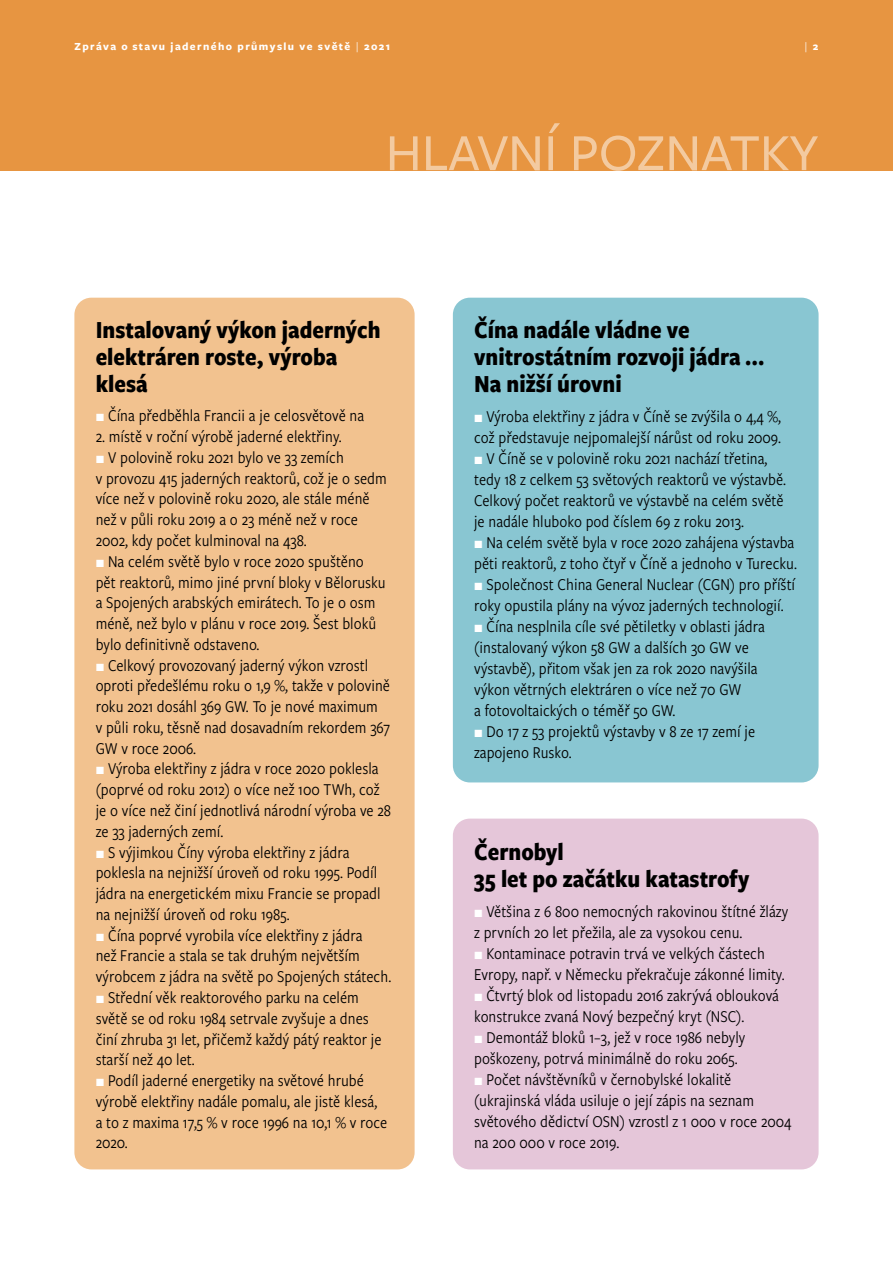
<style>
.page{position:relative;width:893px;height:1263px;background:#fff}
.page>*{position:absolute;margin:0;border:0;box-sizing:border-box;transform-origin:0 0}
.t1{font:500 54px "Freight Sans Pro";color:#f3caa0}
.t2{font:700 25.5px/27px "Freight Sans Cnd Pro";color:#000}
.t3{font:17.25px/20.7px "Freight Sans Cnd Pro";color:#000}
.t4{font:700 11.25px "Freight Sans Pro";letter-spacing:.125em;color:#fff}
.t5{font:11.25px "Freight Sans Pro";color:#fff}
.s1{font-weight:400}
.s2{font-weight:700}
.s3{color:#fff}
</style>
<div class="page">
<div style="left:0;top:0;width:893px;height:170px;background:#e79541"></div>
<div style="left:74px;top:298px;width:341px;height:871px;background:#f2c28f;border-radius:17px"></div>
<div style="left:453px;top:298px;width:366px;height:484px;background:#89c6d2;border-radius:17px"></div>
<div style="left:453px;top:819px;width:366px;height:350px;background:#e5c6d9;border-radius:17px"></div>
<p class="t4" style="left:74px;top:39px;width:317px">Zpráva o stavu jaderného průmyslu ve světě <span class="s1">|</span> 2021</p>
<p class="t5" style="left:804px;top:39px;width:16px">| <span class="s2">2</span></p>
<h1 class="t1" style="left:386px;top:116px;width:434px">HLAVNÍ POZNATKY</h1>
<h2 class="t2" style="left:96px;top:315px;width:286px">Instalovaný výkon jaderných elektráren roste, výroba klesá</h2>
<p class="t3" style="left:96px;top:405px;width:270px"><span class="s3">P</span> Čína předběhla Francii a je celosvětově na</p>
<p class="t3" style="left:96px;top:425px;width:297px">2. místě v roční výrobě jaderné elektřiny.<br><span class="s3">P</span> V polovině roku 2021 bylo ve 33 zemích<br>v provozu 415 jaderných reaktorů, což je o sedm více než v polovině roku 2020, ale stále méně než v půli roku 2019 a o 23 méně než v roce 2002, kdy počet kulminoval na 438.<br><span class="s3">P</span> Na celém světě bylo v roce 2020 spuštěno<br>pět reaktorů, mimo jiné první bloky v Bělorusku a Spojených arabských emirátech. To je o osm méně, než bylo v plánu v roce 2019. Šest bloků bylo definitivně odstaveno.<br><span class="s3">P</span> Celkový provozovaný jaderný výkon vzrostl oproti předešlému roku o 1‚9 %, takže v polovině roku 2021 dosáhl 369 GW. To je nové maximum<br>v půli roku, těsně nad dosavadním rekordem 367<br>GW v roce 2006.<br><span class="s3">P</span> Výroba elektřiny z jádra v roce 2020 poklesla (poprvé od roku 2012) o více než 100 TWh, což je o více než činí jednotlivá národní výroba ve 28 ze 33 jaderných zemí.<br><span class="s3">P</span> S výjimkou Číny výroba elektřiny z jádra poklesla na nejnižší úroveň od roku 1995. Podíl jádra na energetickém mixu Francie se propadl na nejnižší úroveň od roku 1985.<br><span class="s3">P</span> Čína poprvé vyrobila více elektřiny z jádra<br>než Francie a stala se tak druhým největším výrobcem z jádra na světě po Spojených státech.<br><span class="s3">P</span> Střední věk reaktorového parku na celém světě se od roku 1984 setrvale zvyšuje a dnes činí zhruba 31 let, přičemž každý pátý reaktor je starší než 40 let.<br><span class="s3">P</span> Podíl jaderné energetiky na světové hrubé výrobě elektřiny nadále pomalu, ale jistě klesá,<br>a to z maxima 17‚5 % v roce 1996 na 10‚1 % v roce 2020.</p>
<h2 class="t2" style="left:474px;top:315px;width:292px">Čína nadále vládne ve vnitrostátním rozvoji jádra …<br>Na nižší úrovni</h2>
<p class="t3" style="left:474px;top:405px;width:324px"><span class="s3">P</span> Výroba elektřiny z jádra v Číně se zvýšila o 4‚4 %, což představuje nejpomalejší nárůst od roku 2009.<br><span class="s3">P</span> V Číně se v polovině roku 2021 nachází třetina, tedy 18 z celkem 53 světových reaktorů ve výstavbě.<br>Celkový počet reaktorů ve výstavbě na celém světě je nadále hluboko pod číslem 69 z roku 2013.<br><span class="s3">P</span> Na celém světě byla v roce 2020 zahájena výstavba pěti reaktorů, z toho čtyř v Číně a jednoho v Turecku.<br><span class="s3">P</span> Společnost China General Nuclear (CGN) pro příští roky opustila plány na vývoz jaderných technologií.<br><span class="s3">P</span> Čína nesplnila cíle své pětiletky v oblasti jádra (instalovaný výkon 58 GW a dalších 30 GW ve výstavbě), přitom však jen za rok 2020 navýšila výkon větrných elektráren o více než 70 GW<br>a fotovoltaických o téměř 50 GW.<br><span class="s3">P</span> Do 17 z 53 projektů výstavby v 8 ze 17 zemí je zapojeno Rusko.</p>
<h2 class="t2" style="left:474px;top:837px;width:277px">Černobyl<br>35 let po začátku katastrofy</h2>
<p class="t3" style="left:474px;top:900px;width:319px"><span class="s3">P</span> Většina z 6 800 nemocných rakovinou štítné žlázy z prvních 20 let přežila, ale za vysokou cenu.<br><span class="s3">P</span> Kontaminace potravin trvá ve velkých částech Evropy, např. v Německu překračuje zákonné limity.<br><span class="s3">P</span> Čtvrtý blok od listopadu 2016 zakrývá oblouková konstrukce zvaná Nový bezpečný kryt (NSC).<br><span class="s3">P</span> Demontáž bloků 1–3, jež v roce 1986 nebyly poškozeny, potrvá minimálně do roku 2065.<br><span class="s3">P</span> Počet návštěvníků v černobylské lokalitě (ukrajinská vláda usiluje o její zápis na seznam světového dědictví OSN) vzrostl z 1 000 v roce 2004 na 200 000 v roce 2019.</p>
</div>
